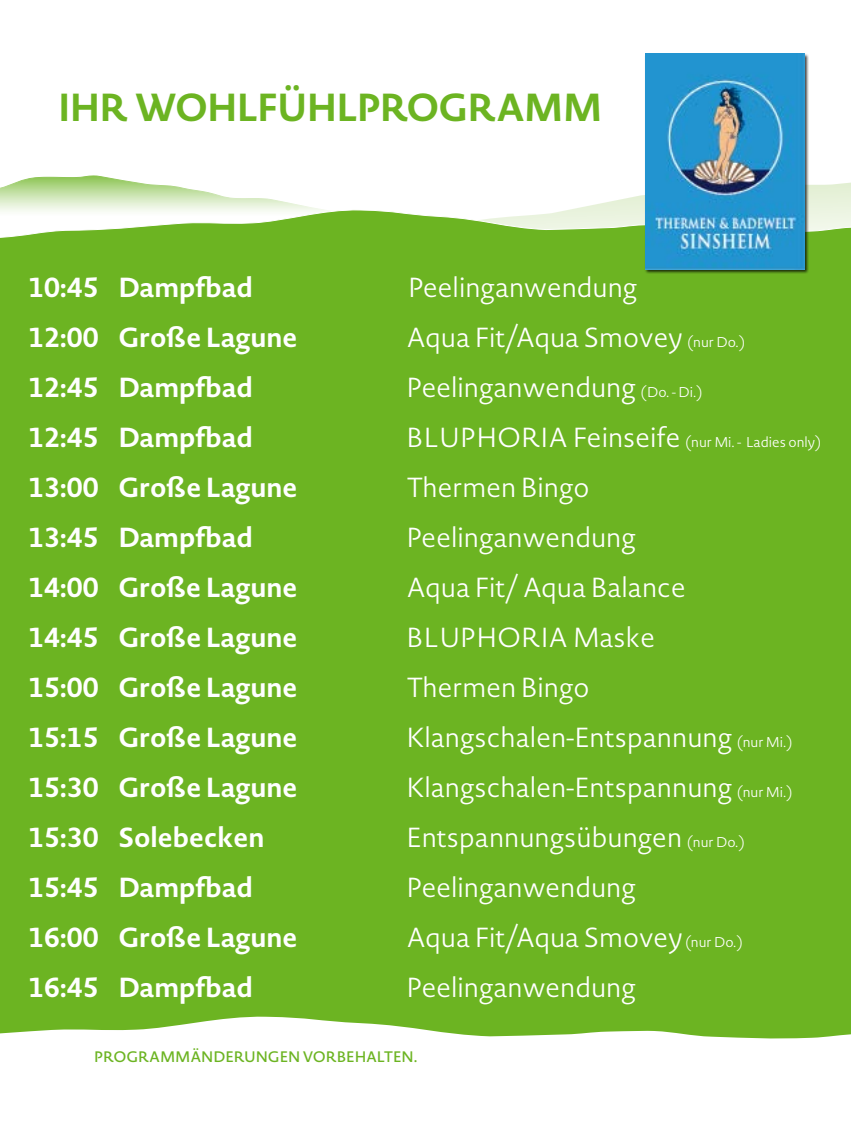
<style>
.page{position:relative;width:851px;height:1134px;background:#fff}
.page>*{position:absolute;margin:0;border:0;box-sizing:border-box;transform-origin:0 0}
.t1{font:700 38.5px "Novel Sans Pro";letter-spacing:-.025em;color:#6cb422}
.t2{font:300 27.15px "Novel Sans Pro";color:#fff}
.t3{font:700 27.15px "Novel Sans Pro";color:#fff}
.t4{font:500 15px "Novel Sans Pro";letter-spacing:-.015em;color:#6cb422}
.t5{font:300 14px "Novel Sans Pro";color:#fff}
.s1{font-size:14px}
.s2{font-size:27.15px}
</style>
<div class="page">
<svg style="left:0;top:175px;width:225px;height:34px"></svg>
<svg style="left:225px;top:182px;width:625px;height:27px"></svg>
<div style="left:0;top:209px;width:850px;height:807px;background:#6cb422"></div>
<svg style="left:0;top:1016px;width:850px;height:23px;fill:#6cb422"></svg>
<div style="left:644px;top:53px;width:165px;height:221px;background:#000;opacity:.75"></div>
<img style="left:645px;top:54px;width:159px;height:215px">
<h1 class="t1" style="left:58px;top:79px;width:546px">IHR WOHLFÜHLPROGRAMM</h1>
<p class="t3" style="left:28px;top:268px;width:226px">10:45 Dampfbad</p>
<p class="t2" style="left:408px;top:269px;width:231px">Peelinganwendung</p>
<p class="t3" style="left:28px;top:318px;width:271px">12:00 Große Lagune</p>
<p class="t2" style="left:406px;top:319px;width:340px">Aqua Fit/Aqua Smovey <span class="s1">(nur Do.)</span></p>
<p class="t3" style="left:28px;top:368px;width:226px">12:45 Dampfbad</p>
<p class="t2" style="left:406px;top:369px;width:298px">Peelinganwendung <span class="s1">(Do. - Di.)</span></p>
<p class="t3" style="left:28px;top:418px;width:226px">12:45 Dampfbad</p>
<p class="t5" style="left:406px;top:433px;width:416px"><span class="s2">BLUPHORIA Feinseife</span> (nur Mi. - Ladies only)</p>
<p class="t3" style="left:28px;top:468px;width:271px">13:00 Große Lagune</p>
<p class="t2" style="left:406px;top:469px;width:184px">Thermen Bingo</p>
<p class="t3" style="left:28px;top:518px;width:226px">13:45 Dampfbad</p>
<p class="t2" style="left:406px;top:519px;width:231px">Peelinganwendung</p>
<p class="t3" style="left:28px;top:568px;width:271px">14:00 Große Lagune</p>
<p class="t2" style="left:406px;top:569px;width:280px">Aqua Fit/ Aqua Balance</p>
<p class="t3" style="left:28px;top:618px;width:271px">14:45 Große Lagune</p>
<p class="t2" style="left:406px;top:619px;width:250px">BLUPHORIA Maske</p>
<p class="t3" style="left:28px;top:668px;width:271px">15:00 Große Lagune</p>
<p class="t2" style="left:406px;top:669px;width:184px">Thermen Bingo</p>
<p class="t3" style="left:28px;top:718px;width:271px">15:15 Große Lagune</p>
<p class="t2" style="left:406px;top:719px;width:387px">Klangschalen-Entspannung <span class="s1">(nur Mi.)</span></p>
<p class="t3" style="left:28px;top:768px;width:271px">15:30 Große Lagune</p>
<p class="t2" style="left:406px;top:769px;width:387px">Klangschalen-Entspannung <span class="s1">(nur Mi.)</span></p>
<p class="t3" style="left:28px;top:818px;width:237px">15:30 Solebecken</p>
<p class="t2" style="left:406px;top:819px;width:340px">Entspannungsübungen <span class="s1">(nur Do.)</span></p>
<p class="t3" style="left:28px;top:868px;width:226px">15:45 Dampfbad</p>
<p class="t2" style="left:406px;top:869px;width:231px">Peelinganwendung</p>
<p class="t3" style="left:28px;top:918px;width:271px">16:00 Große Lagune</p>
<p class="t2" style="left:406px;top:919px;width:338px">Aqua Fit/Aqua Smovey <span class="s1">(nur Do.)</span></p>
<p class="t3" style="left:28px;top:968px;width:226px">16:45 Dampfbad</p>
<p class="t2" style="left:406px;top:969px;width:231px">Peelinganwendung</p>
<p class="t4" style="left:94px;top:1046px;width:325px">PROGRAMMÄNDERUNGEN VORBEHALTEN.</p>
</div>
